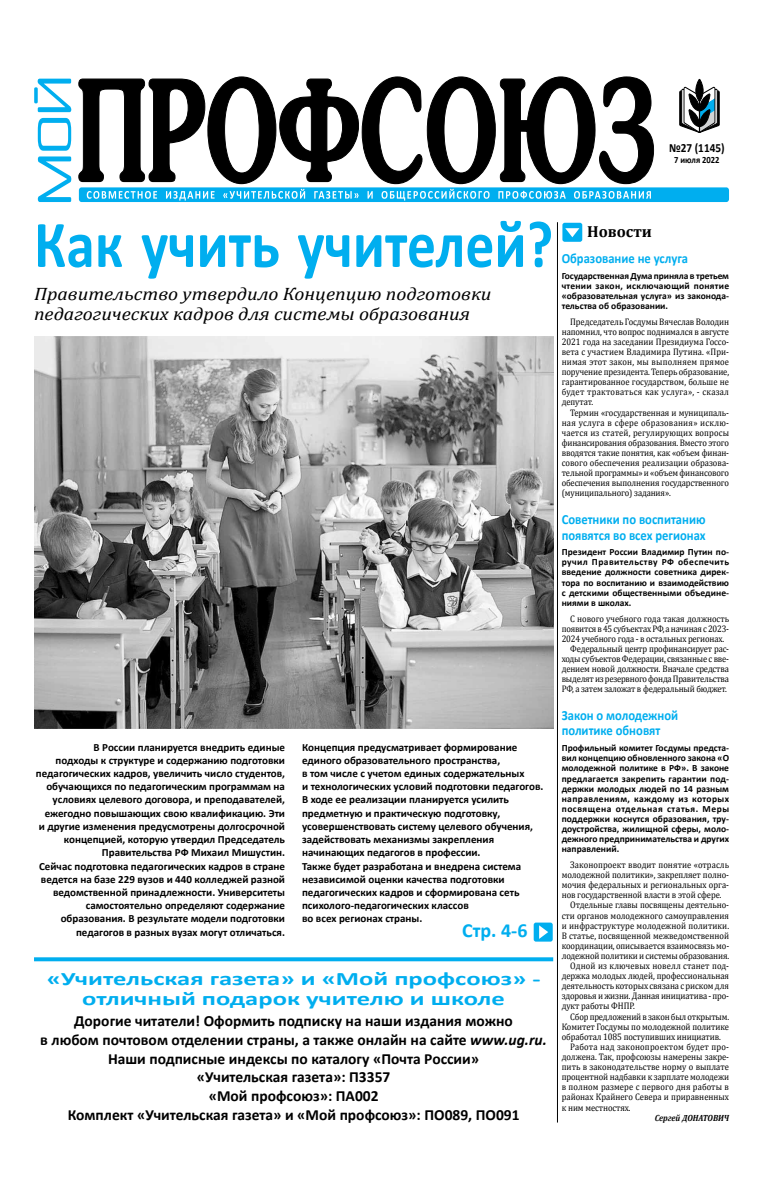
<style>
.page{position:relative;width:766px;height:1191px;background:#fff}
.page>*{position:absolute;margin:0;border:0;box-sizing:border-box;transform-origin:0 0}
.t1{font:700 67px "Calibri";color:#00aeef;scale:.86 1}
.t2{font:700 20px "Calibri";color:#00aeef}
.t3{font:700 19px/20px "Calibri";color:#00aeef;text-align:center;scale:1.4 1}
.t4{font:italic 18px/20px "Cambria";color:#000;scale:1.1 1}
.t5{font:700 16px "Cambria";color:#000}
.t6{font:700 15.5px/18.6px "Calibri";color:#000;text-align:center}
.t7{font:700 14px/15.1px "Calibri";color:#00aeef;scale:.9 1}
.t8{font:700 12.5px "Calibri";color:#000;scale:.9 1}
.t9{font:700 11px/13.2px "Calibri";color:#000;text-align:right}
.t10{font:9.5px/10.1px "Cambria";letter-spacing:-.01em;color:#000;text-align:justify;scale:.9 1}
.t11{font:700 9.5px/10.1px "Calibri";color:#000;text-align:justify}
.t12{font:9.5px "Cambria";letter-spacing:.01em;color:#000;scale:.9 1}
.t13{font:9.5px "Cambria";letter-spacing:.02em;color:#000;scale:.9 1}
.t14{font:700 9.5px "Calibri";color:#000;scale:.9 1}
.t15{font:italic 700 9px "Cambria";color:#000;scale:.9 1}
.s1{font-style:italic}
</style>
<div class="page">
<svg style="left:79px;top:77px;width:574px;height:107px"></svg>
<div style="left:79px;top:187px;width:649px;height:15px;background:#00aeef;border-radius:3px"></div>
<svg style="left:87px;top:189px;width:402px;height:12px"></svg>
<svg style="left:498px;top:191px;width:152px;height:8px"></svg>
<svg style="left:679px;top:78px;width:40px;height:55px"></svg>
<svg style="left:34px;top:79px;width:37px;height:123px"></svg>
<div style="left:562px;top:223px;width:20px;height:19px;background:#00aeef;border-radius:2px"></div>
<svg style="left:565px;top:228px;width:14px;height:9px"></svg>
<hr style="left:557px;top:222px;width:1px;height:900px;background:#000">
<img style="left:34px;top:336px;width:519px;height:392px">
<svg style="left:34px;top:957px;width:519px;height:4px;background:#13b4f0"></svg>
<div style="left:533px;top:922px;width:19px;height:19px;background:#00aeef;border-radius:2px"></div>
<svg style="left:539px;top:925px;width:9px;height:14px"></svg>
<h3 class="t8" style="left:669px;top:139px;width:63px">№27 (1145)</h3>
<p class="t14" style="left:674px;top:154px;width:52px">7 июля 2022</p>
<h1 class="t1" style="left:34px;top:197px;width:605px">Как учить учителей?</h1>
<h3 class="t4" style="left:34px;top:283px;width:417px">Правительство утвердило Концепцию подготовки педагогических кадров для системы образования</h3>
<p class="t9" style="left:36px;top:740px;width:250px">В России планируется внедрить единые<br>подходы к структуре и содержанию подготовки педагогических кадров, увеличить число студентов, обучающихся по педагогическим программам на условиях целевого договора, и преподавателей, ежегодно повышающих свою квалификацию. Эти и другие изменения предусмотрены долгосрочной концепцией, которую утвердил Председатель Правительства РФ Михаил Мишустин.<br>Сейчас подготовка педагогических кадров в стране ведется на базе 229 вузов и 440 колледжей разной ведомственной принадлежности. Университеты самостоятельно определяют содержание образования. В результате модели подготовки педагогов в разных вузах могут отличаться.</p>
<p class="t9" style="left:302px;top:740px;width:243px;text-align:left">Концепция предусматривает формирование единого образовательного пространства,<br>в том числе с учетом единых содержательных<br>и технологических условий подготовки педагогов.<br>В ходе ее реализации планируется усилить предметную и практическую подготовку, усовершенствовать систему целевого обучения, задействовать механизмы закрепления начинающих педагогов в профессии.<br>Также будет разработана и внедрена система независимой оценки качества подготовки педагогических кадров и сформирована сеть психолого-педагогических классов<br>во всех регионах страны.</p>
<h2 class="t2" style="left:462px;top:916px;width:67px">Стр. 4-6</h2>
<h3 class="t3" style="left:47px;top:968px;width:354px">«Учительская газета» и «Мой профсоюз» - отличный подарок учителю и школе</h3>
<p class="t6" style="left:40px;top:1011px;width:508px">Дорогие читатели! Оформить подписку на наши издания можно<br>в любом почтовом отделении страны, а также онлайн на сайте <span class="s1">www.ug.ru.<br></span>Наши подписные индексы по каталогу «Почта России»<br>«Учительская газета»: П3357<br>«Мой профсоюз»: ПА002<br>Комплект «Учительская газета» и «Мой профсоюз»: ПО089, ПО091</p>
<h3 class="t5" style="left:587px;top:220px;width:66px">Новости</h3>
<h3 class="t7" style="left:561px;top:250px;width:142px">Образование не услуга</h3>
<p class="t11" style="left:561px;top:270px;width:169px">Государственная Дума приняла в третьем чтении закон, исключающий понятие «образовательная услуга» из законода&shy;тельства об образовании.</p>
<p class="t10" style="left:561px;top:316px;width:187px;text-indent:9px">Председатель Госдумы Вячеслав Володин напомнил, что вопрос поднимался в августе 2021 года на заседании Президиума Госсо&shy;вета с участием Владимира Путина. «При&shy;нимая этот закон, мы выполняем прямое поручение президента. Теперь образование, гарантированное государством, больше не будет трактоваться как услуга», - сказал депутат.</p>
<p class="t10" style="left:561px;top:407px;width:187px;text-indent:9px">Термин «государственная и муниципаль&shy;ная услуга в сфере образования» исклю&shy;чается из статей, регулирующих вопросы финансирования образования. Вместо этого вводятся такие понятия, как «объем финан&shy;сового обеспечения реализации образова&shy;тельной программы» и «объем финансового обеспечения выполнения государственного (муниципального) задания».</p>
<h3 class="t7" style="left:561px;top:512px;width:161px">Советники по воспитанию появятся во всех регионах</h3>
<p class="t11" style="left:561px;top:547px;width:169px">Президент России Владимир Путин по&shy;ручил Правительству РФ обеспечить введение должности советника дирек&shy;тора по воспитанию и взаимодействию с детскими общественными объедине&shy;ниями в школах.</p>
<p class="t10" style="left:570px;top:613px;width:178px">С нового учебного года такая должность</p>
<p class="t10" style="left:561px;top:623px;width:187px">появится в 45 субъектах РФ, а начиная с 2023-</p>
<p class="t10" style="left:561px;top:633px;width:182px">2024 учебного года - в остальных регионах.</p>
<p class="t10" style="left:570px;top:643px;width:178px">Федеральный центр профинансирует рас-</p>
<p class="t10" style="left:561px;top:653px;width:187px">ходы субъектов Федерации, связанные с вве-</p>
<p class="t10" style="left:561px;top:664px;width:187px">дением новой должности. Вначале средства</p>
<p class="t10" style="left:561px;top:674px;width:187px">выделят из резервного фонда Правительства</p>
<p class="t10" style="left:561px;top:684px;width:185px">РФ, а затем заложат в федеральный бюджет.</p>
<h3 class="t7" style="left:561px;top:707px;width:131px">Закон о молодежной политике обновят</h3>
<p class="t11" style="left:561px;top:742px;width:169px">Профильный комитет Госдумы предста&shy;вил концепцию обновленного закона «О молодежной политике в РФ». В законе предлагается закрепить гарантии под&shy;держки молодых людей по 14 разным направлениям, каждому из которых посвящена отдельная статья. Меры поддержки коснутся образования, тру&shy;доустройства, жилищной сферы, моло&shy;дежного предпринимательства и других направлений.</p>
<p class="t12" style="left:570px;top:859px;width:178px">Законопроект вводит понятие «отрасль</p>
<p class="t10" style="left:561px;top:870px;width:187px">молодежной политики», закрепляет полно-</p>
<p class="t10" style="left:561px;top:880px;width:187px">мочия федеральных и региональных орга-</p>
<p class="t10" style="left:561px;top:890px;width:179px">нов государственной власти в этой сфере.</p>
<p class="t10" style="left:570px;top:900px;width:178px">Отдельные главы посвящены деятельно-</p>
<p class="t10" style="left:561px;top:910px;width:187px">сти органов молодежного самоуправления</p>
<p class="t10" style="left:561px;top:920px;width:187px">и инфраструктуре молодежной политики.</p>
<p class="t10" style="left:561px;top:930px;width:187px">В статье, посвященной межведомственной</p>
<p class="t10" style="left:561px;top:940px;width:187px">координации, описывается взаимосвязь мо-</p>
<p class="t10" style="left:561px;top:950px;width:187px">лодежной политики и системы образования.</p>
<p class="t12" style="left:570px;top:960px;width:178px">Одной из ключевых новелл станет под-</p>
<p class="t10" style="left:561px;top:970px;width:187px">держка молодых людей, профессиональная</p>
<p class="t10" style="left:561px;top:981px;width:187px">деятельность которых связана с риском для</p>
<p class="t10" style="left:561px;top:991px;width:187px">здоровья и жизни. Данная инициатива - про-</p>
<p class="t10" style="left:561px;top:1001px;width:83px">дукт работы ФНПР.</p>
<p class="t10" style="left:570px;top:1011px;width:178px">Сбор предложений в закон был открытым.</p>
<p class="t10" style="left:561px;top:1021px;width:187px">Комитет Госдумы по молодежной политике</p>
<p class="t10" style="left:561px;top:1031px;width:178px">обработал 1085 поступивших инициатив.</p>
<p class="t13" style="left:570px;top:1041px;width:178px">Работа над законопроектом будет про-</p>
<p class="t10" style="left:561px;top:1051px;width:187px">должена. Так, профсоюзы намерены закре-</p>
<p class="t10" style="left:561px;top:1061px;width:187px">пить в законодательстве норму о выплате</p>
<p class="t10" style="left:561px;top:1071px;width:187px">процентной надбавки к зарплате молодежи</p>
<p class="t12" style="left:561px;top:1081px;width:187px">в полном размере с первого дня работы в</p>
<p class="t10" style="left:561px;top:1092px;width:187px">районах Крайнего Севера и приравненных</p>
<p class="t10" style="left:561px;top:1102px;width:78px">к ним местностях.</p>
<p class="t15" style="left:654px;top:1111px;width:84px">Сергей ДОНАТОВИЧ</p>
</div>
